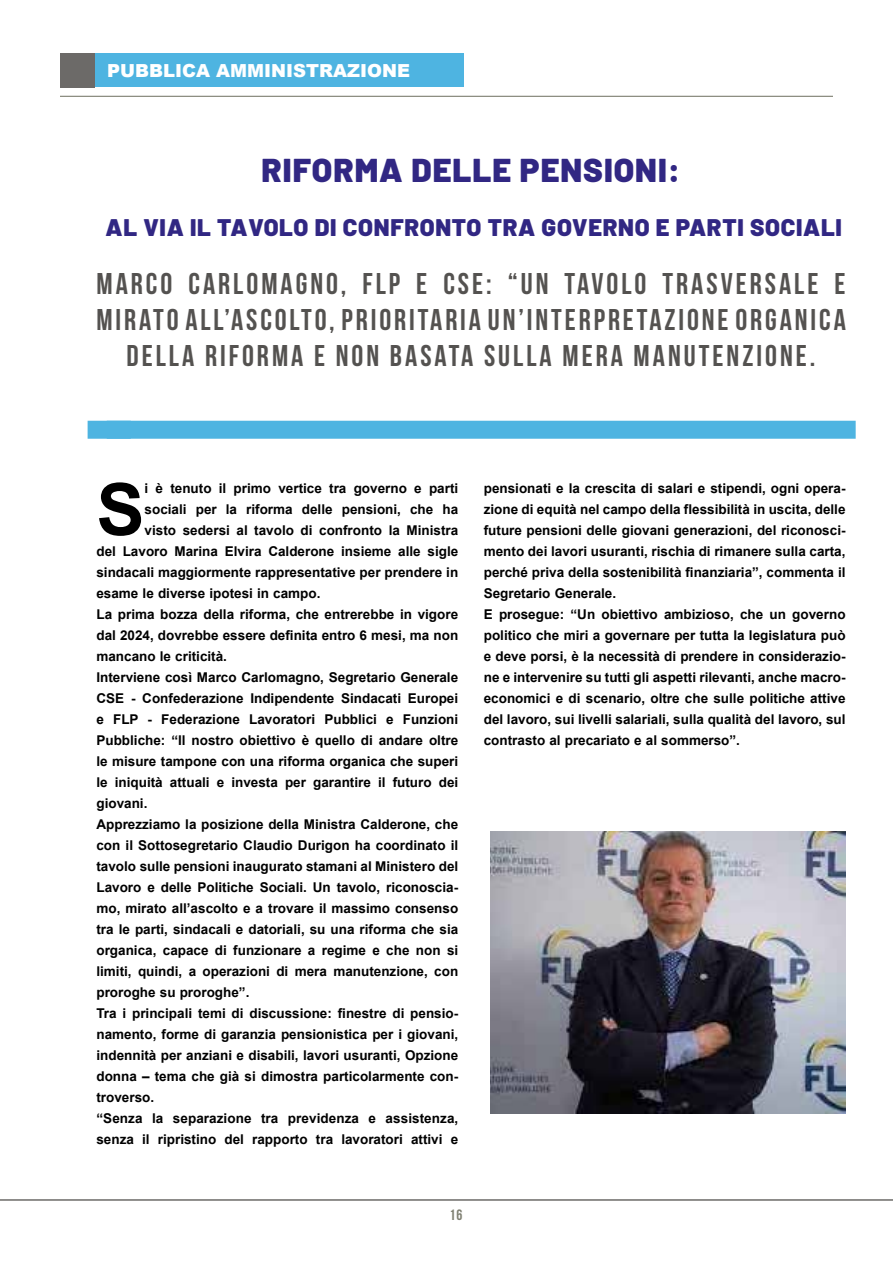
<style>
.page{position:relative;width:893px;height:1263px;background:#fff}
.page>*{position:absolute;margin:0;border:0;box-sizing:border-box;transform-origin:0 0}
.t1{font:700 72.15px "Arial";color:#000}
.t2{font:900 33px "Barlow";letter-spacing:.03em;color:#312783}
.t3{font:30px/36px "Bebas Neue";letter-spacing:.1em;color:#545250;text-align:center}
.t4{font:900 24px "Barlow";letter-spacing:.03em;color:#312783}
.t5{font:900 18px "Arial";color:#fff}
.t6{font:15px "Bebas Neue";color:#7e7f71}
.t7{font:700 13.5px/21px "Arial";color:#000}
</style>
<div class="page">
<div style="left:60px;top:53px;width:34px;height:35px;background:#6c6a68"></div>
<div style="left:94px;top:53px;width:369px;height:34px;background:#4eb4e1"></div>
<hr style="left:60px;top:96px;width:773px;height:1px;background:#7e7f71">
<div style="left:88px;top:421px;width:768px;height:18px;background:#4eb4e1"></div>
<hr style="left:0;top:1199px;width:893px;height:2px;background:#8f8e8c">
<img style="left:491px;top:831px;width:355px;height:283px">
<h3 class="t5" style="left:107px;top:57px;width:304px">PUBBLICA AMMINISTRAZIONE</h3>
<h2 class="t2" style="left:262px;top:145px;width:420px">RIFORMA DELLE PENSIONI:</h2>
<h3 class="t4" style="left:106px;top:209px;width:738px">AL VIA IL TAVOLO DI CONFRONTO TRA GOVERNO E PARTI SOCIALI</h3>
<h3 class="t3" style="left:96px;top:265px;width:751px">MARCO CARLOMAGNO, FLP E CSE: “UN TAVOLO TRASVERSALE E<br>MIRATO ALL’ASCOLTO, PRIORITARIA UN’INTERPRETAZIONE ORGANICA<br>DELLA RIFORMA E NON BASATA SULLA MERA MANUTENZIONE.</h3>
<h1 class="t1" style="left:96px;top:459px;width:50px">S</h1>
<p class="t7" style="left:145px;top:478px;width:315px">i è tenuto il primo vertice tra governo e parti</p>
<p class="t7" style="left:145px;top:499px;width:315px">sociali per la riforma delle pensioni, che ha</p>
<p class="t7" style="left:145px;top:520px;width:315px">visto sedersi al tavolo di confronto la Ministra</p>
<p class="t7" style="left:96px;top:541px;width:363px">del Lavoro Marina Elvira Calderone insieme alle sigle</p>
<p class="t7" style="left:96px;top:562px;width:363px">sindacali maggiormente rappresentative per prendere in</p>
<p class="t7" style="left:96px;top:583px;width:225px">esame le diverse ipotesi in campo.</p>
<p class="t7" style="left:96px;top:604px;width:363px">La prima bozza della riforma, che entrerebbe in vigore</p>
<p class="t7" style="left:96px;top:625px;width:363px">dal 2024, dovrebbe essere definita entro 6 mesi, ma non</p>
<p class="t7" style="left:96px;top:646px;width:132px">mancano le criticità.</p>
<p class="t7" style="left:96px;top:667px;width:363px">Interviene così Marco Carlomagno, Segretario Generale</p>
<p class="t7" style="left:96px;top:688px;width:363px">CSE - Confederazione Indipendente Sindacati Europei</p>
<p class="t7" style="left:96px;top:709px;width:363px">e FLP - Federazione Lavoratori Pubblici e Funzioni</p>
<p class="t7" style="left:96px;top:730px;width:363px">Pubbliche: “Il nostro obiettivo è quello di andare oltre</p>
<p class="t7" style="left:96px;top:751px;width:363px">le misure tampone con una riforma organica che superi</p>
<p class="t7" style="left:96px;top:772px;width:363px">le iniquità attuali e investa per garantire il futuro dei</p>
<p class="t7" style="left:96px;top:793px;width:53px">giovani.</p>
<p class="t7" style="left:96px;top:814px;width:363px">Apprezziamo la posizione della Ministra Calderone, che</p>
<p class="t7" style="left:96px;top:835px;width:363px">con il Sottosegretario Claudio Durigon ha coordinato il</p>
<p class="t7" style="left:96px;top:856px;width:363px">tavolo sulle pensioni inaugurato stamani al Ministero del</p>
<p class="t7" style="left:96px;top:877px;width:363px">Lavoro e delle Politiche Sociali. Un tavolo, riconoscia-</p>
<p class="t7" style="left:96px;top:898px;width:363px">mo, mirato all’ascolto e a trovare il massimo consenso</p>
<p class="t7" style="left:96px;top:919px;width:363px">tra le parti, sindacali e datoriali, su una riforma che sia</p>
<p class="t7" style="left:96px;top:940px;width:363px">organica, capace di funzionare a regime e che non si</p>
<p class="t7" style="left:96px;top:961px;width:363px">limiti, quindi, a operazioni di mera manutenzione, con</p>
<p class="t7" style="left:96px;top:982px;width:155px">proroghe su proroghe”.</p>
<p class="t7" style="left:96px;top:1003px;width:363px">Tra i principali temi di discussione: finestre di pensio-</p>
<p class="t7" style="left:96px;top:1024px;width:363px">namento, forme di garanzia pensionistica per i giovani,</p>
<p class="t7" style="left:96px;top:1045px;width:363px">indennità per anziani e disabili, lavori usuranti, Opzione</p>
<p class="t7" style="left:96px;top:1066px;width:363px">donna – tema che già si dimostra particolarmente con-</p>
<p class="t7" style="left:96px;top:1087px;width:59px">troverso.</p>
<p class="t7" style="left:96px;top:1108px;width:363px">“Senza la separazione tra previdenza e assistenza,</p>
<p class="t7" style="left:96px;top:1129px;width:363px">senza il ripristino del rapporto tra lavoratori attivi e</p>
<p class="t7" style="left:484px;top:478px;width:363px">pensionati e la crescita di salari e stipendi, ogni opera&shy;zione di equità nel campo della flessibilità in uscita, delle future pensioni delle giovani generazioni, del riconosci&shy;mento dei lavori usuranti, rischia di rimanere sulla carta, perché priva della sostenibilità finanziaria”, commenta il Segretario Generale.<br>E prosegue: “Un obiettivo ambizioso, che un governo politico che miri a governare per tutta la legislatura può e deve porsi, è la necessità di prendere in considerazio&shy;ne e intervenire su tutti gli aspetti rilevanti, anche macro&shy;economici e di scenario, oltre che sulle politiche attive del lavoro, sui livelli salariali, sulla qualità del lavoro, sul contrasto al precariato e al sommerso”.</p>
<p class="t6" style="left:449px;top:1207px;width:14px">16</p>
</div>
